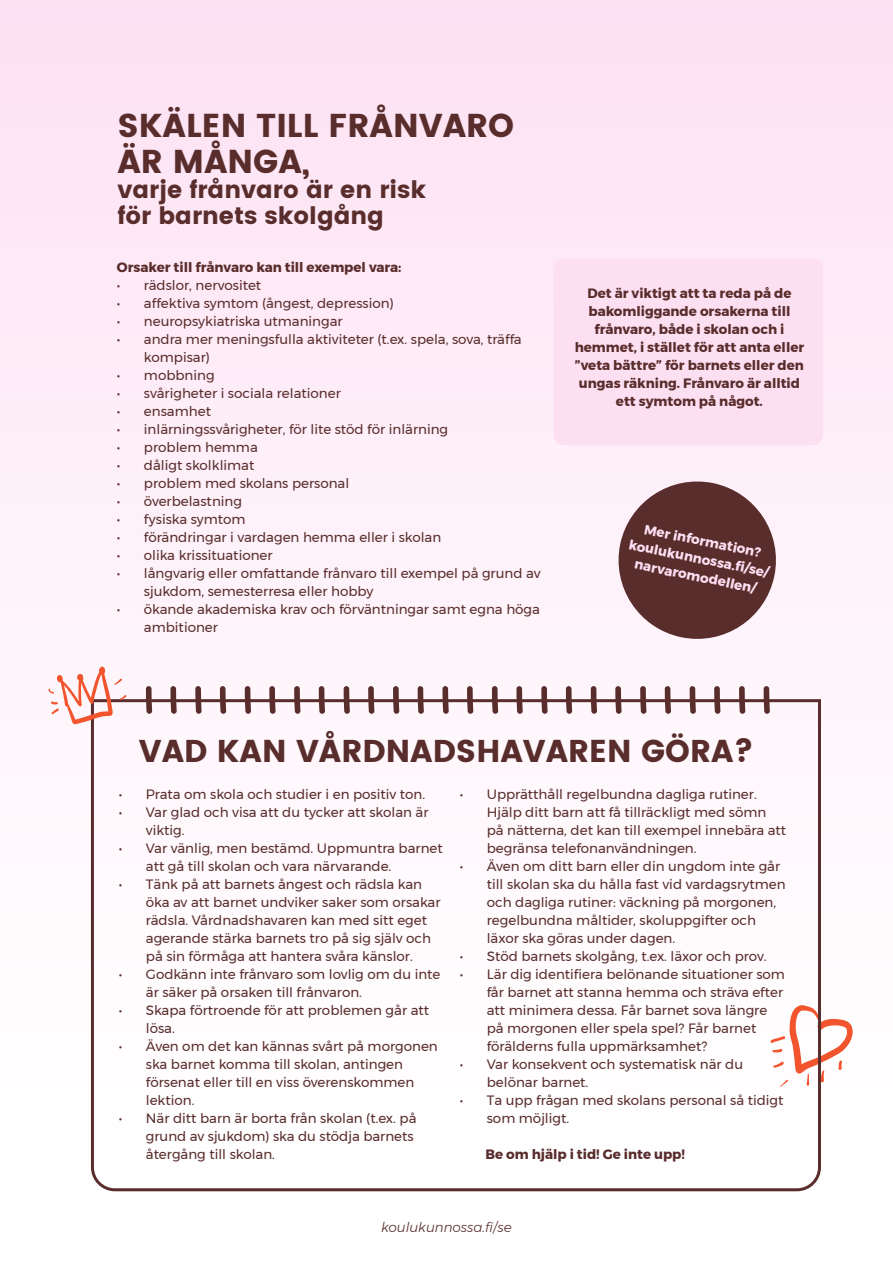
<style>
.page{position:relative;width:893px;height:1263px;background:#fff}
.page>*{position:absolute;margin:0;border:0;box-sizing:border-box;transform-origin:0 0}
.t1{font:33px/36px "Poppins";color:#592d2c}
.t2{font:31.5px "Poppins";color:#592d2c}
.t3{font:24px/25.5px "Poppins";color:#592d2c}
.t4{font:13.5px/18px "Montserrat";color:#592d2c}
.t5{font:700 13.5px/18px "Montserrat";color:#592d2c;text-align:center}
.t6{font:700 13.5px/18px "Montserrat";color:#fddff2;text-align:center}
.t7{font:italic 300 13.5px "Montserrat";color:#592d2c}
</style>
<div class="page">
<div style="left:0;top:0;width:893px;height:1263px;background:linear-gradient(to bottom,#fde3f3,#fff)"></div>
<svg style="left:611px;top:474px;width:172px;height:172px"></svg>
<svg style="left:822px;top:1005px;width:35px;height:82px"></svg>
<div style="left:554px;top:258px;width:269px;height:187px;background:#fddff2;border-radius:10px"></div>
<svg style="left:89px;top:698px;width:733px;height:495px"></svg>
<svg style="left:146px;top:686px;width:6px;height:28px"></svg>
<svg style="left:195px;top:686px;width:7px;height:28px"></svg>
<svg style="left:245px;top:686px;width:6px;height:28px"></svg>
<svg style="left:294px;top:686px;width:7px;height:28px"></svg>
<svg style="left:344px;top:686px;width:6px;height:28px"></svg>
<svg style="left:393px;top:686px;width:6px;height:28px"></svg>
<svg style="left:442px;top:686px;width:7px;height:28px"></svg>
<svg style="left:492px;top:686px;width:6px;height:28px"></svg>
<svg style="left:541px;top:686px;width:7px;height:28px"></svg>
<svg style="left:591px;top:686px;width:6px;height:28px"></svg>
<svg style="left:640px;top:686px;width:7px;height:28px"></svg>
<svg style="left:690px;top:686px;width:6px;height:28px"></svg>
<svg style="left:739px;top:686px;width:6px;height:28px"></svg>
<svg style="left:170px;top:686px;width:7px;height:28px"></svg>
<svg style="left:220px;top:686px;width:6px;height:28px"></svg>
<svg style="left:269px;top:686px;width:7px;height:28px"></svg>
<svg style="left:319px;top:686px;width:6px;height:28px"></svg>
<svg style="left:368px;top:686px;width:7px;height:28px"></svg>
<svg style="left:418px;top:686px;width:6px;height:28px"></svg>
<svg style="left:467px;top:686px;width:6px;height:28px"></svg>
<svg style="left:516px;top:686px;width:7px;height:28px"></svg>
<svg style="left:566px;top:686px;width:6px;height:28px"></svg>
<svg style="left:615px;top:686px;width:7px;height:28px"></svg>
<svg style="left:665px;top:686px;width:6px;height:28px"></svg>
<svg style="left:714px;top:686px;width:6px;height:28px"></svg>
<svg style="left:764px;top:686px;width:6px;height:28px"></svg>
<svg style="left:48px;top:667px;width:79px;height:57px"></svg>
<h1 class="t1" style="left:117px;top:107px;width:398px">SKÄLEN TILL FRÅNVARO<br>ÄR MÅNGA,</h1>
<h3 class="t3" style="left:117px;top:177px;width:310px">varje frånvaro är en risk för barnets skolgång</h3>
<p class="t5" style="left:117px;top:258px;width:286px">Orsaker till frånvaro kan till exempel vara:</p>
<p class="t4" style="left:117px;top:276px;width:146px">• rädslor, nervositet</p>
<p class="t4" style="left:117px;top:294px;width:278px">• affektiva symtom (ångest, depression)</p>
<p class="t4" style="left:117px;top:312px;width:227px">• neuropsykiatriska utmaningar</p>
<p class="t4" style="left:144px;top:330px;width:379px;text-indent:-27px">• andra mer meningsfulla aktiviteter (t.ex. spela, sova, träffa kompisar)</p>
<p class="t4" style="left:117px;top:366px;width:99px">• mobbning</p>
<p class="t4" style="left:117px;top:384px;width:225px">• svårigheter i sociala relationer</p>
<p class="t4" style="left:117px;top:402px;width:96px">• ensamhet</p>
<p class="t4" style="left:117px;top:420px;width:333px">• inlärningssvårigheter, för lite stöd för inlärning</p>
<p class="t4" style="left:117px;top:438px;width:142px">• problem hemma</p>
<p class="t4" style="left:117px;top:456px;width:139px">• dåligt skolklimat</p>
<p class="t4" style="left:117px;top:474px;width:234px">• problem med skolans personal</p>
<p class="t4" style="left:117px;top:492px;width:127px">• överbelastning</p>
<p class="t4" style="left:117px;top:510px;width:130px">• fysiska symtom</p>
<p class="t4" style="left:117px;top:528px;width:326px">• förändringar i vardagen hemma eller i skolan</p>
<p class="t4" style="left:117px;top:546px;width:157px">• olika krissituationer</p>
<p class="t4" style="left:144px;top:564px;width:398px;text-indent:-27px">• långvarig eller omfattande frånvaro till exempel på grund av sjukdom, semesterresa eller hobby</p>
<p class="t4" style="left:144px;top:600px;width:398px;text-indent:-27px">• ökande akademiska krav och förväntningar samt egna höga ambitioner</p>
<p class="t5" style="left:575px;top:284px;width:231px">Det är viktigt att ta reda på de bakomliggande orsakerna till frånvaro, både i skolan och i hemmet, i stället för att anta eller ”veta bättre” för barnets eller den ungas räkning. Frånvaro är alltid ett symtom på något.</p>
<p class="t6" style="left:634px;top:518px;width:144px;rotate:11deg">Mer information? koulukunnossa.fi /se/ narvaromodellen/</p>
<h2 class="t2" style="left:139px;top:732px;width:617px">VAD KAN VÅRDNADSHAVAREN GÖRA?</h2>
<p class="t4" style="left:119px;top:785px;width:308px">• Prata om skola och studier i en positiv ton.</p>
<p class="t4" style="left:146px;top:803px;width:284px;text-indent:-27px">• Var glad och visa att du tycker att skolan är viktig.</p>
<p class="t4" style="left:146px;top:839px;width:298px;text-indent:-27px">• Var vänlig, men bestämd. Uppmuntra barnet att gå till skolan och vara närvarande.</p>
<p class="t4" style="left:146px;top:875px;width:296px;text-indent:-27px">• Tänk på att barnets ångest och rädsla kan öka av att barnet undviker saker som orsakar rädsla. Vårdnadshavaren kan med sitt eget agerande stärka barnets tro på sig själv och på sin förmåga att hantera svåra känslor.</p>
<p class="t4" style="left:146px;top:965px;width:296px;text-indent:-27px">• Godkänn inte frånvaro som lovlig om du inte är säker på orsaken till frånvaron.</p>
<p class="t4" style="left:146px;top:1001px;width:285px;text-indent:-27px">• Skapa förtroende för att problemen går att lösa.</p>
<p class="t4" style="left:146px;top:1037px;width:293px;text-indent:-27px">• Även om det kan kännas svårt på morgonen ska barnet komma till skolan, antingen försenat eller till en viss överenskommen lektion.</p>
<p class="t4" style="left:146px;top:1109px;width:272px;text-indent:-27px">• När ditt barn är borta från skolan (t.ex. på grund av sjukdom) ska du stödja barnets återgång till skolan.</p>
<p class="t4" style="left:487px;top:785px;width:301px;text-indent:-27px">• Upprätthåll regelbundna dagliga rutiner.<br>Hjälp ditt barn att få tillräckligt med sömn på nätterna, det kan till exempel innebära att begränsa telefonanvändningen.</p>
<p class="t4" style="left:487px;top:857px;width:300px;text-indent:-27px">• Även om ditt barn eller din ungdom inte går till skolan ska du hålla fast vid vardagsrytmen och dagliga rutiner: väckning på morgonen, regelbundna måltider, skoluppgifter och läxor ska göras under dagen.</p>
<p class="t4" style="left:460px;top:947px;width:308px">• Stöd barnets skolgång, t.ex. läxor och prov.</p>
<p class="t4" style="left:487px;top:965px;width:300px;text-indent:-27px">• Lär dig identifiera belönande situationer som får barnet att stanna hemma och sträva efter att minimera dessa. Får barnet sova längre på morgonen eller spela spel? Får barnet förälderns fulla uppmärksamhet?</p>
<p class="t4" style="left:487px;top:1055px;width:258px;text-indent:-27px">• Var konsekvent och systematisk när du belönar barnet.</p>
<p class="t4" style="left:487px;top:1091px;width:298px;text-indent:-27px">• Ta upp frågan med skolans personal så tidigt som möjligt.</p>
<p class="t5" style="left:485px;top:1145px;width:201px">Be om hjälp i tid! Ge inte upp!</p>
<p class="t7" style="left:381px;top:1217px;width:132px">koulukunnossa.fi/se</p>
</div>
